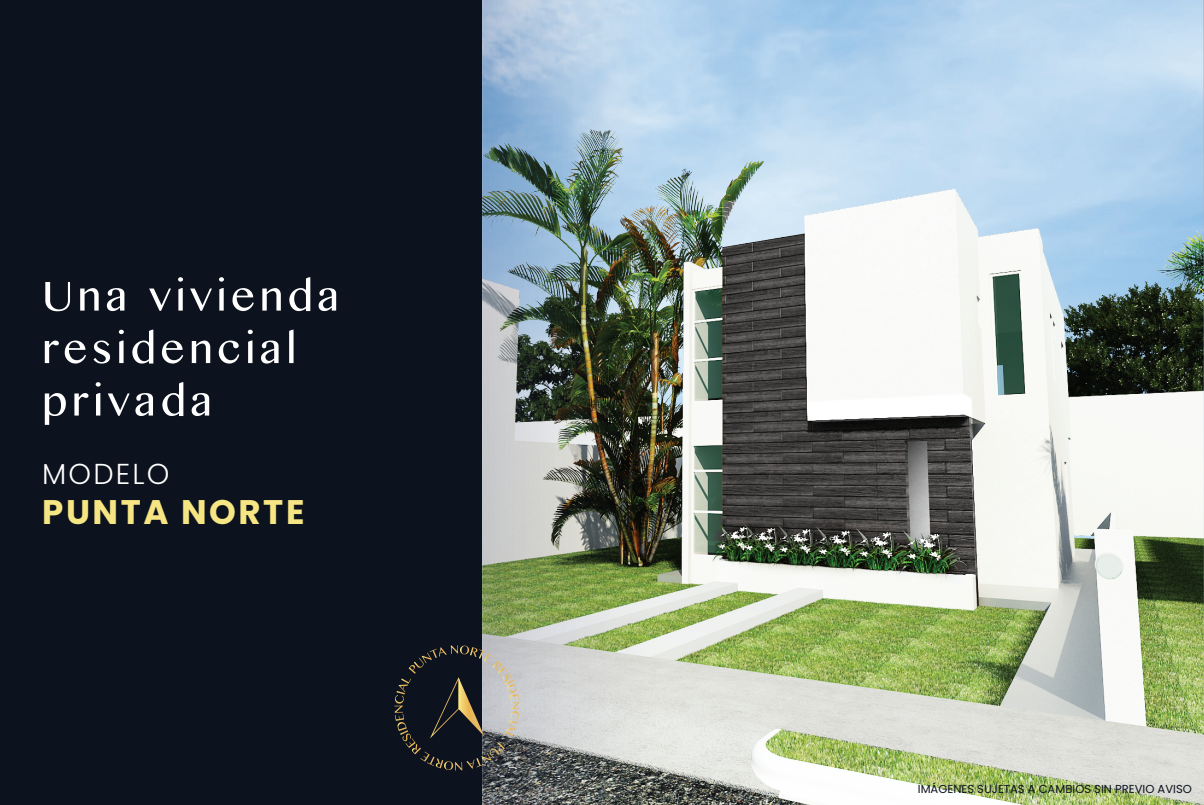
<style>
.page{position:relative;width:1204px;height:805px;background:#fff}
.page>*{position:absolute;margin:0;border:0;box-sizing:border-box;transform-origin:0 0}
.t1{font:60px/52.5px "Sinhala MN";letter-spacing:.075em;color:#fff}
.t2{font:700 34.2px "Poppins";letter-spacing:.075em;color:#f6e683}
.t3{font:300 28.8px "Poppins";letter-spacing:.075em;color:#fff}
.t4{font:11.7px "Poppins";color:#0c121e}
</style>
<div class="page">
<div style="left:0;top:0;width:1203px;height:804px;background:#0c121e"></div>
<img style="left:482px;top:0;width:721px;height:804px">
<svg style="left:394px;top:645px;width:125px;height:125px"></svg>
<h1 class="t1" style="left:42px;top:270px;width:299px">Una vivienda residencial privada</h1>
<h3 class="t3" style="left:42px;top:456px;width:129px">MODELO</h3>
<h2 class="t2" style="left:42px;top:492px;width:264px">PUNTA NORTE</h2>
<p class="t4" style="left:917px;top:781px;width:275px">IMÁGENES SUJETAS A CAMBIOS SIN PREVIO AVISO</p>
</div>
